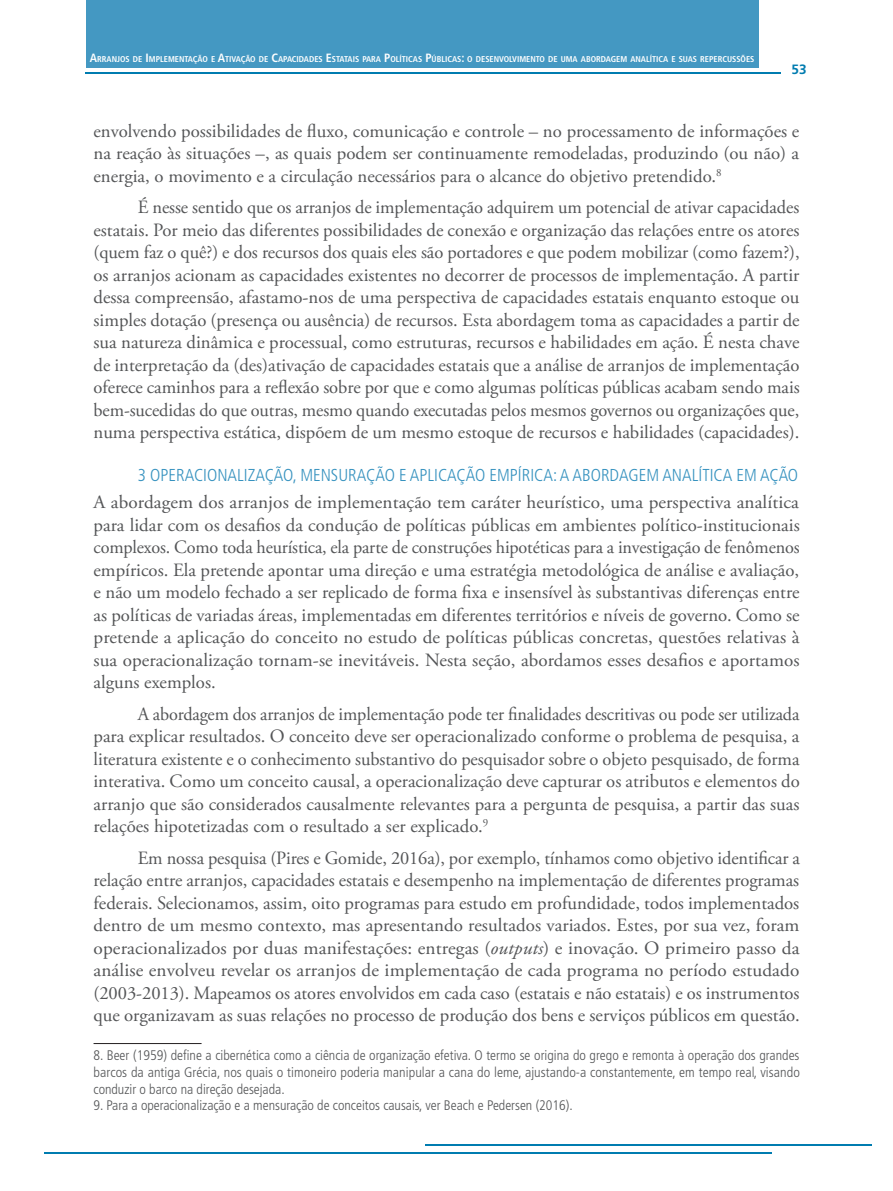
<style>
.page{position:relative;width:893px;height:1191px;background:#fff}
.page>*{position:absolute;margin:0;border:0;box-sizing:border-box;transform-origin:0 0}
.Paragrafo_Normal{font:18.75px/22.5px "Adobe Garamond Pro";color:#545557;text-align:justify}
.Paragrafo_sem_recuo{font:18.75px/22.5px "Adobe Garamond Pro";letter-spacing:.005em;color:#545557;text-align:justify}
.t1{font:300 condensed 17.25px "Frutiger LT Pro";color:#3692bf}
.Nota_de_Rodapé{font:300 condensed 13.8px/16.6px "Frutiger LT Pro";color:#545557;text-align:justify}
.t2{font:700 13.5px "Frutiger LT Pro";color:#007cb0}
.t3{font:700 condensed 8.4px "Frutiger LT Pro";color:#fff}
.s1{font-size:12px}
.s2{font-style:italic}
</style>
<div class="page">
<hr style="left:86px;top:72px;width:695px;height:2px;background:#007cb0">
<hr style="left:425px;top:1144px;width:447px;height:1px;background:#007cb0">
<hr style="left:44px;top:1152px;width:727px;height:1px;background:#007cb0">
<div style="left:86px;top:0;width:673px;height:67px;background:#4498c2"></div>
<hr style="left:94px;top:1043px;width:108px;height:1px;background:#231f20">
<p class="t3" style="left:90px;top:54px;width:571px"><span class="s1">A</span>RRANJOS DE <span class="s1">I</span>MPLEMENTAÇÃO E <span class="s1">A</span>TIVAÇÃO DE <span class="s1">C</span>APACI DADES <span class="s1">E</span>STATAIS PARA <span class="s1">P</span>OLÍTICAS <span class="s1">P</span>ÚBLICAS<span class="s1">:</span> O DESENVOLVIMENTO DE UMA ABORDAGEM ANALÍTICA</p>
<p class="t3" style="left:671px;top:54px;width:85px">E SUAS REPERCUSSÕES</p>
<p class="t2" style="left:791px;top:61px;width:17px">53</p>
<p class="Paragrafo_Normal" style="left:94px;top:120px;width:707px">envolvendo possibilidades de fluxo, comunicação e controle – no processamento de informações e na reação às situações –, as quais podem ser continuamente remodeladas, produzindo (ou não) a energia, o movimento e a circulação necessários para o alcance do objetivo pretendido.<sup>8</sup></p>
<p class="Paragrafo_Normal" style="left:94px;top:197px;width:708px;text-indent:44px">É nesse sentido que os arranjos de implementação adquirem um potencial de ativar capacidades estatais. Por meio das diferentes possibilidades de conexão e organização das relações entre os atores (quem faz o quê?) e dos recursos dos quais eles são portadores e que podem mobilizar (como fazem?), os arranjos acionam as capacidades existentes no decorrer de processos de implementação. A partir dessa compreensão, afastamo-nos de uma perspectiva de capacidades estatais enquanto estoque ou simples dotação (presença ou ausência) de recursos. Esta abordagem toma as capacidades a partir de sua natureza dinâmica e processual, como estruturas, recursos e habilidades em ação. É nesta chave de interpretação da (des)ativação de capacidades estatais que a análise de arranjos de implementação oferece caminhos para a reflexão sobre por que e como algumas políticas públicas acabam sendo mais bem-sucedidas do que outras, mesmo quando executadas pelos mesmos governos ou organizações que, numa perspectiva estática, dispõem de um mesmo estoque de recursos e habilidades (capacidades).</p>
<p class="t1" style="left:138px;top:465px;width:662px">3 OPERACIONALIZAÇÃO, MENSURAÇÃO E APLICAÇÃO EMPÍRICA: A ABORDAGEM ANALÍTICA EM AÇÃO</p>
<p class="Paragrafo_sem_recuo" style="left:94px;top:491px;width:708px">A abordagem dos arranjos de implementação tem caráter heurístico, uma perspectiva analítica para lidar com os desafios da condução de políticas públicas em ambientes político-institucionais complexos. Como toda heurística, ela parte de construções hipotéticas para a investigação de fenômenos empíricos. Ela pretende apontar uma direção e uma estratégia metodológica de análise e avaliação, e não um modelo fechado a ser replicado de forma fixa e insensível às substantivas diferenças entre as políticas de variadas áreas, implementadas em diferentes territórios e níveis de governo. Como se pretende a aplicação do conceito no estudo de políticas públicas concretas, questões relativas à sua operacionalização tornam-se inevitáveis. Nesta seção, abordamos esses desafios e aportamos alguns exemplos.</p>
<p class="Paragrafo_Normal" style="left:94px;top:703px;width:708px;text-indent:44px">A abordagem dos arranjos de implementação pode ter finalidades descritivas ou pode ser utilizada para explicar resultados. O conceito deve ser operacionalizado conforme o problema de pesquisa, a literatura existente e o conhecimento substantivo do pesquisador sobre o objeto pesquisado, de forma interativa. Como um conceito causal, a operacionalização deve capturar os atributos e elementos do arranjo que são considerados causalmente relevantes para a pergunta de pesquisa, a partir das suas relações hipotetizadas com o resultado a ser explicado.<sup>9</sup></p>
<p class="Paragrafo_Normal" style="left:94px;top:847px;width:708px;text-indent:44px">Em nossa pesquisa (Pires e Gomide, 2016a), por exemplo, tínhamos como objetivo identificar a relação entre arranjos, capacidades estatais e desempenho na implementação de diferentes programas federais. Selecionamos, assim, oito programas para estudo em profundidade, todos implementados dentro de um mesmo contexto, mas apresentando resultados variados. Estes, por sua vez, foram operacionalizados por duas manifestações: entregas (<span class="s2">outputs</span>) e inovação. O primeiro passo da análise envolveu revelar os arranjos de implementação de cada programa no período estudado (2003-2013). Mapeamos os atores envolvidos em cada caso (estatais e não estatais) e os instrumentos que organizavam as suas relações no processo de produção dos bens e serviços públicos em questão.</p>
<p class="Nota_de_Rodapé" style="left:94px;top:1047px;width:708px">8. Beer (1959) define a cibernética como a ciência de organização efetiva. O termo se origina do grego e remonta à operação dos grandes barcos da antiga Grécia, nos quais o timoneiro poderia manipular a cana do leme, ajustando-a constantemente, em tempo real, visando conduzir o barco na direção desejada.</p>
<p class="Nota_de_Rodapé" style="left:94px;top:1097px;width:481px">9. Para a operacionalização e a mensuração de conceitos causais, ver Beach e Pedersen (2016).</p>
</div>
